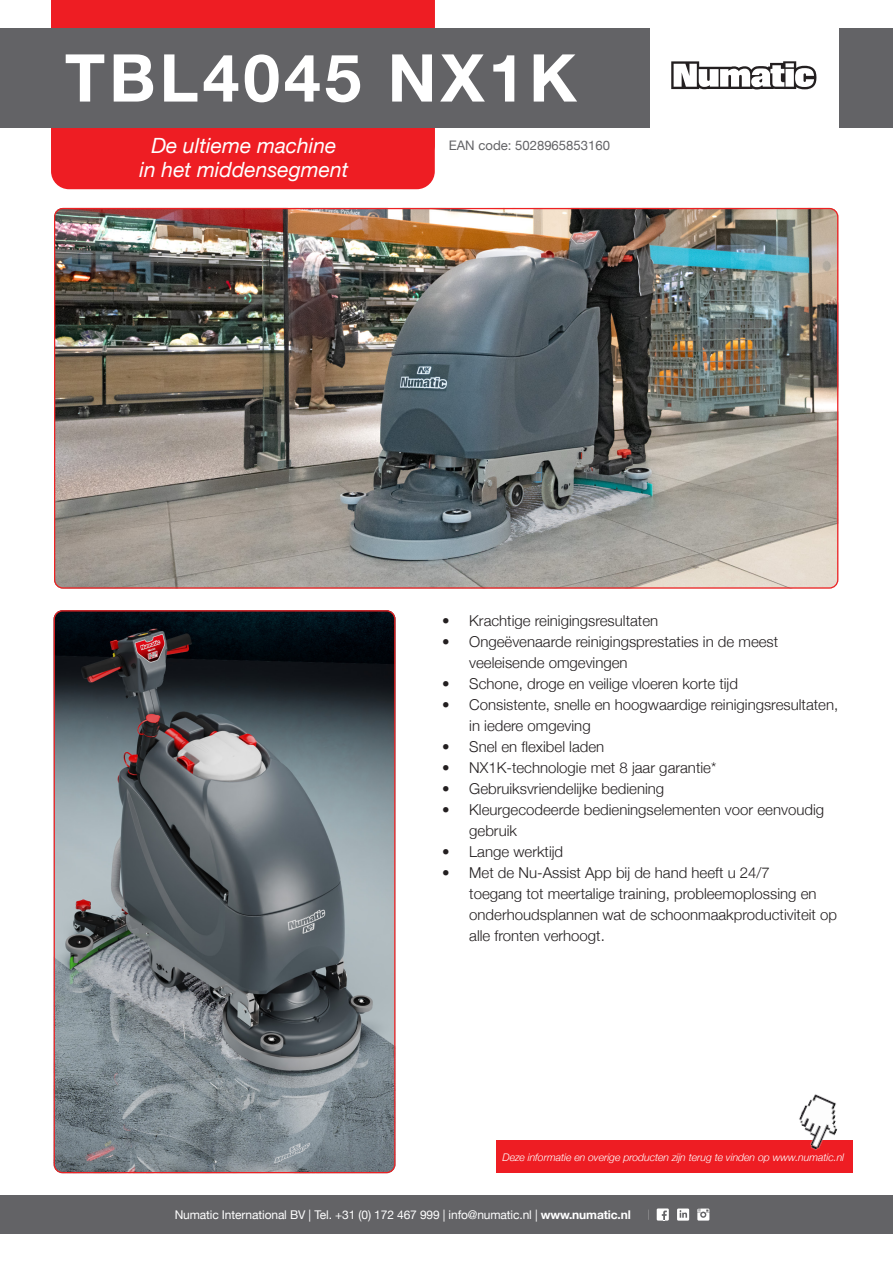
<style>
.page{position:relative;width:893px;height:1263px;background:#fff}
.page>*{position:absolute;margin:0;border:0;box-sizing:border-box;transform-origin:0 0}
.t1{font:700 66px "Helvetica Neue";letter-spacing:.06em;color:#fff}
.t2{font:italic 21px "Helvetica Neue";color:#fff}
.t3{font:300 15px/21px "Helvetica Neue";color:#231f20}
.t4{font:13.2px "Helvetica Neue";color:#636366}
.t5{font:12px "Helvetica Neue";letter-spacing:-.01em;color:#fff}
.t6{font:italic 300 10.5px "Helvetica Neue";letter-spacing:-.005em;color:#fff}
.s1{font-weight:700}
</style>
<div class="page">
<div style="left:496px;top:1140px;width:357px;height:33px;background:#ee1d23"></div>
<div style="left:0;top:1195px;width:893px;height:38px;background:#636366"></div>
<img style="left:799px;top:1094px;width:39px;height:56px">
<div style="left:51px;top:0;width:384px;height:189px;background:#ee1d23"></div>
<div style="left:0;top:28px;width:893px;height:100px;background:#636366"></div>
<div style="left:651px;top:0;width:188px;height:189px;background:#fff"></div>
<svg style="left:671px;top:61px;width:145px;height:28px"></svg>
<img style="left:55px;top:208px;width:783px;height:380px">
<img style="left:54px;top:611px;width:341px;height:562px">
<svg style="left:657px;top:1208px;width:12px;height:13px"></svg>
<svg style="left:677px;top:1208px;width:12px;height:12px"></svg>
<svg style="left:697px;top:1208px;width:12px;height:12px"></svg>
<p class="t1" style="left:65px;top:26px;width:513px">TBL4045 NX1K</p>
<p class="t4" style="left:449px;top:136px;width:163px">EAN code: 5028965853160</p>
<p class="t2" style="left:151px;top:130px;width:187px">De ultieme machine</p>
<p class="t2" style="left:139px;top:154px;width:210px">in het middensegment</p>
<p class="t3" style="left:442px;top:609px;width:217px">• Krachtige reinigingsresultaten</p>
<p class="t3" style="left:469px;top:630px;width:310px;text-indent:-27px">• Ongeëvenaarde reinigingsprestaties in de meest veeleisende omgevingen</p>
<p class="t3" style="left:442px;top:672px;width:297px">• Schone, droge en veilige vloeren korte tijd</p>
<p class="t3" style="left:469px;top:693px;width:370px;text-indent:-27px">• Consistente, snelle en hoogwaardige reinigingsresultaten, in iedere omgeving</p>
<p class="t3" style="left:442px;top:735px;width:164px">• Snel en flexibel laden</p>
<p class="t3" style="left:442px;top:756px;width:276px">• NX1K-technologie met 8 jaar garantie*</p>
<p class="t3" style="left:442px;top:777px;width:224px">• Gebruiksvriendelijke bediening</p>
<p class="t3" style="left:469px;top:798px;width:356px;text-indent:-27px">• Kleurgecodeerde bedieningselementen voor eenvoudig gebruik</p>
<p class="t3" style="left:442px;top:840px;width:122px">• Lange werktijd</p>
<p class="t3" style="left:469px;top:861px;width:369px;text-indent:-27px">• Met de Nu-Assist App bij de hand heeft u 24/7<br>toegang tot meertalige training, probleemoplossing en onderhoudsplannen wat de schoonmaakproductiviteit op alle fronten verhoogt.</p>
<p class="t6" style="left:503px;top:1148px;width:343px">Deze informatie en overige producten zijn terug te vinden op www.numatic.nl</p>
<p class="t5" style="left:175px;top:1205px;width:458px">Numatic International BV | Tel. +31 (0) 172 467 999 | info@numatic.nl | <span class="s1">www.numatic.nl</span></p>
</div>
